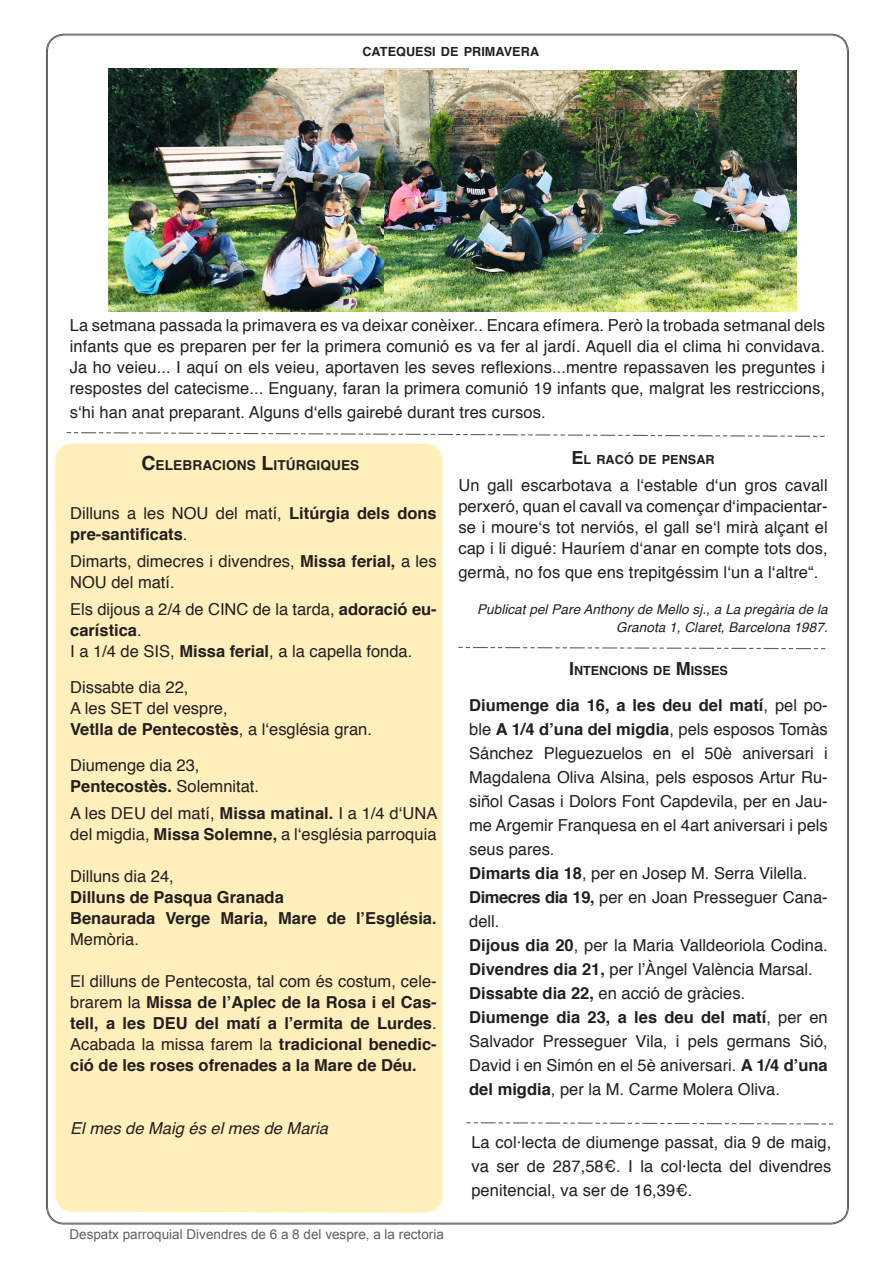
<style>
.page{position:relative;width:893px;height:1263px;background:#fff}
.page>*{position:absolute;margin:0;border:0;box-sizing:border-box;transform-origin:0 0}
.t1{font:16.5px/24px "Helvetica";color:#231f20}
.t2{font:700 16.5px/21px "Helvetica";color:#231f20}
.t3{font:italic 16.5px "Helvetica";color:#231f20}
.t4{font:700 13.65px "Helvetica";letter-spacing:.005em;color:#231f20}
.t5{font:italic 13.5px/18px "Helvetica";letter-spacing:.005em;color:#231f20;text-align:right}
.t6{font:13.5px "Arial";color:#5f5f62}
.t7{font:700 12.6px "Helvetica";letter-spacing:.005em;color:#231f20}
.s1{font-size:18px}
.s2{font-size:19.5px}
.s3{font-weight:400}
.s4{font-weight:700}
</style>
<div class="page">
<svg style="left:53px;top:33px;width:391px;height:1181px"></svg>
<img style="left:109px;top:69px;width:360px;height:243px">
<img style="left:384px;top:71px;width:413px;height:241px">
<svg style="left:466px;top:1122px;width:371px;height:3px"></svg>
<svg style="left:458px;top:646px;width:371px;height:4px"></svg>
<svg style="left:65px;top:431px;width:763px;height:6px"></svg>
<p class="t7" style="left:362px;top:41px;width:178px">CATEQUESI DE PRIMAVERA</p>
<p class="t1" style="left:70px;top:315px;width:757px;line-height:21px;text-align:justify">La setmana passada la primavera es va deixar conèixer.. Encara efímera. Però la trobada setmanal dels infants que es preparen per fer la primera comunió es va fer al jardí. Aquell dia el clima hi convidava.<br>Ja ho veieu... I aquí on els veieu, aportaven les seves reflexions...mentre repassaven les preguntes i respostes del catecisme... Enguany, faran la primera comunió 19 infants que, malgrat les restriccions,</p>
<p class="t1" style="left:70px;top:401px;width:477px">s‘hi han anat preparant. Alguns d‘ells gairebé durant tres cursos.</p>
<p class="t7" style="left:571px;top:449px;width:143px"><span class="s1">E</span>L RACÓ DE PENSAR</p>
<p class="t1" style="left:458px;top:475px;width:371px;line-height:21px;text-align:justify">Un gall escarbotava a l‘estable d‘un gros cavall perxeró, quan el cavall va començar d‘impacientar&shy;se i moure‘s tot nerviós, el gall se‘l mirà alçant el cap i li digué: Hauríem d‘anar en compte tots dos,</p>
<p class="t1" style="left:458px;top:560px;width:361px">germà, no fos que ens trepitgéssim l‘un a l‘altre“.</p>
<p class="t5" style="left:477px;top:600px;width:352px">Publicat pel Pare Anthony de Mello sj., a La pregària de la<br>Granota 1, Claret, Barcelona 1987.</p>
<p class="t4" style="left:141px;top:454px;width:218px"><span class="s2">C</span>ELEBRACIONS <span class="s2">L</span>ITÚRGIQUES</p>
<p class="t2" style="left:70px;top:503px;width:368px"><span class="s3">Dilluns a les NOU del matí,</span> Litúrgia dels dons pre-santificats<span class="s3">.</span></p>
<p class="t1" style="left:70px;top:551px;width:368px;line-height:21px">Dimarts, dimecres i divendres, <span class="s4">Missa ferial,</span> a les<br>NOU del matí.</p>
<p class="t1" style="left:70px;top:599px;width:368px;line-height:21px">Els dijous a 2/4 de CINC de la tarda, <span class="s4">adoració eu&shy;carística</span>.</p>
<p class="t1" style="left:70px;top:640px;width:344px">I a 1/4 de SIS, <span class="s4">Missa ferial</span>, a la capella fonda.</p>
<p class="t1" style="left:70px;top:676px;width:120px">Dissabte dia 22,</p>
<p class="t1" style="left:70px;top:697px;width:159px">A les SET del vespre,</p>
<p class="t2" style="left:70px;top:719px;width:303px">Vetlla de Pentecostès<span class="s3">, a l‘església gran.</span></p>
<p class="t1" style="left:70px;top:754px;width:131px">Diumenge dia 23,</p>
<p class="t2" style="left:70px;top:776px;width:190px">Pentecostès. <span class="s3">Solemnitat.</span></p>
<p class="t1" style="left:70px;top:803px;width:369px;line-height:21px">A les DEU del matí, <span class="s4">Missa matinal.</span> I a 1/4 d‘UNA del migdia, <span class="s4">Missa Solemne,</span> a l‘església parroquia</p>
<p class="t1" style="left:70px;top:865px;width:105px">Dilluns dia 24,</p>
<p class="t2" style="left:70px;top:887px;width:215px">Dilluns de Pasqua Granada</p>
<p class="t2" style="left:70px;top:908px;width:368px">Benaurada Verge Maria, Mare de l’Església.<br><span class="s3">Memòria.</span></p>
<p class="t2" style="left:70px;top:971px;width:368px;text-align:justify"><span class="s3">El dilluns de Pentecosta, tal com és costum, cele&shy;brarem la</span> Missa de l’Aplec de la Rosa i el Cas&shy;tell, a les DEU del matí a l’ermita de Lurdes<span class="s3">.<br>Acabada la missa farem la</span> tradicional benedic&shy;ció de les roses ofrenades a la Mare de Déu.</p>
<p class="t7" style="left:569px;top:660px;width:159px"><span class="s1">I</span> NTENCIONS DE <span class="s1">M</span>ISSES</p>
<p class="t1" style="left:469px;top:693px;width:360px;text-align:justify"><span class="s4">Diumenge dia 16, a les deu del matí</span>, pel po&shy;ble <span class="s4">A 1/4 d’una del migdia</span>, pels esposos Tomàs Sánchez Pleguezuelos en el 50è aniversari i Magdalena Oliva Alsina, pels esposos Artur Ru&shy;siñol Casas i Dolors Font Capdevila, per en Jau&shy;me Argemir Franquesa en el 4art aniversari i pels seus pares.</p>
<p class="t1" style="left:469px;top:861px;width:340px"><span class="s4">Dimarts dia 18</span>, per en Josep M. Serra Vilella.</p>
<p class="t1" style="left:469px;top:885px;width:360px"><span class="s4">Dimecres dia 19,</span> per en Joan Presseguer Cana&shy;dell.</p>
<p class="t1" style="left:469px;top:933px;width:360px"><span class="s4">Dijous dia 20</span>, per la Maria Valldeoriola Codina.<br><span class="s4">Divendres dia 21,</span> per l’Àngel València Marsal.</p>
<p class="t1" style="left:469px;top:981px;width:278px"><span class="s4">Dissabte dia 22,</span> en acció de gràcies.</p>
<p class="t1" style="left:469px;top:1005px;width:360px;text-align:justify"><span class="s4">Diumenge dia 23, a les deu del matí</span>, per en Salvador Presseguer Vila, i pels germans Sió, David i en Simón en el 5è aniversari. <span class="s4">A 1/4 d’una del migdia</span>, per la M. Carme Molera Oliva.</p>
<p class="t1" style="left:471px;top:1131px;width:361px;text-align:justify">La col·lecta de diumenge passat, dia 9 de maig, va ser de 287,58€. I la col·lecta del divendres penitencial, va ser de 16,39€.</p>
<p class="t3" style="left:70px;top:1115px;width:259px">El mes de Maig és el mes de Maria</p>
<p class="t6" style="left:69px;top:1226px;width:376px">Despatx parroquial Divendres de 6 a 8 del vespre, a la rectoria</p>
</div>
